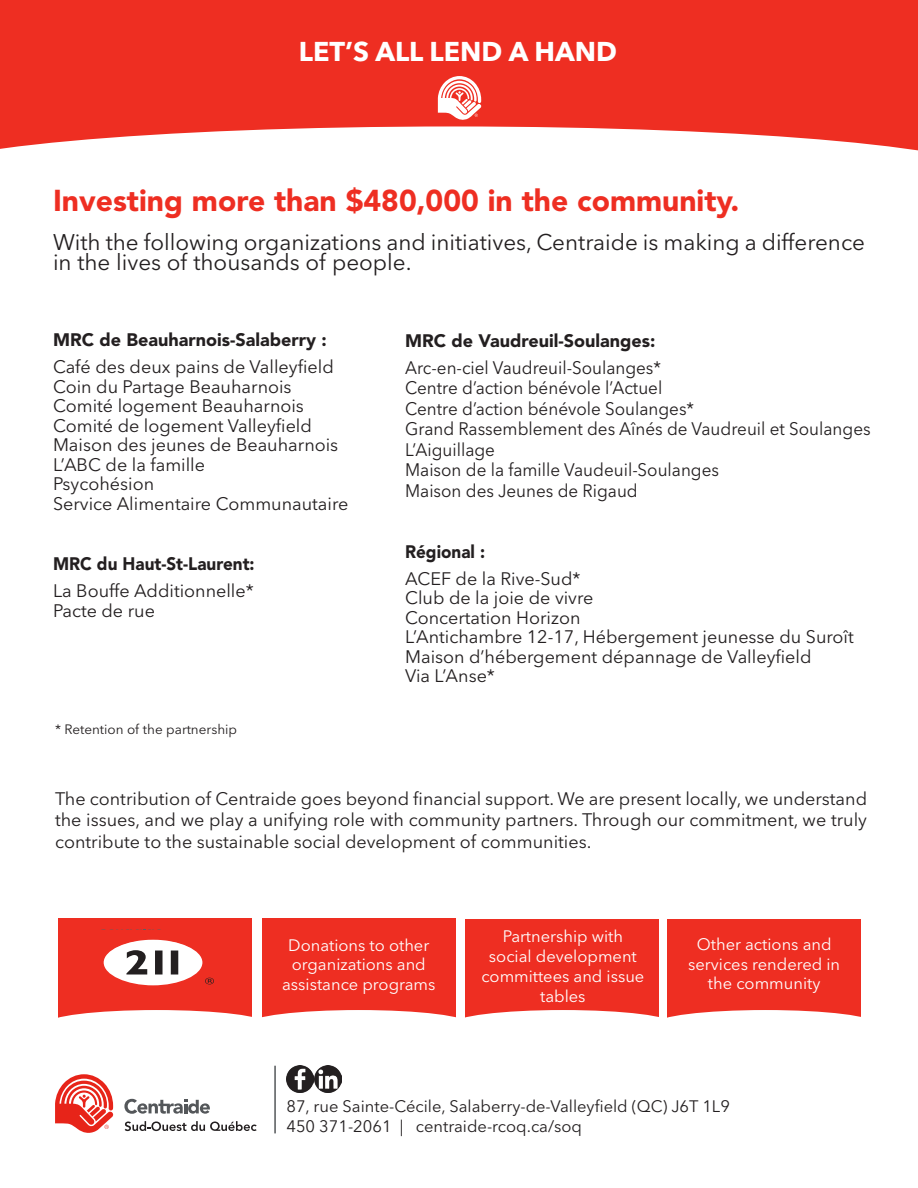
<style>
.page{position:relative;width:918px;height:1188px;background:#fff}
.page>*{position:absolute;margin:0;border:0;box-sizing:border-box;transform-origin:0 0}
.t1{font:900 30px "Avenir LT Std";color:#ee2e22}
.t2{font:700 27px "Avenir Next LT Pro";color:#fff}
.t3{font:22.5px/19.5px "Avenir Next LT Pro";color:#231f20}
.t4{font:18px/21.6px "Avenir Next LT Pro";color:#231f20;text-align:justify}
.t5{font:18px "Avenir Next LT Pro";color:#231f20;scale:.95 1}
.t6{font:900 18px "Avenir LT Std";color:#231f20}
.t7{font:900 18px "Avenir LT Std";color:#231f20;scale:.95 1}
.t8{font:16.5px/19.8px "Avenir Next LT Pro";color:#fff;text-align:center}
.t9{font:16.5px "Avenir Next LT Pro";color:#231f20}
.t10{font:13.5px "Avenir Next LT Pro";color:#231f20}
</style>
<div class="page">
<div style="left:667px;top:919px;width:194px;height:100px;background:#ee2e22"></div>
<div style="left:58px;top:918px;width:194px;height:101px;background:#ee2e22"></div>
<svg style="left:55px;top:1074px;width:58px;height:59px"></svg>
<svg style="left:124px;top:1099px;width:86px;height:15px"></svg>
<svg style="left:125px;top:1121px;width:132px;height:10px"></svg>
<hr style="left:274px;top:1066px;width:2px;height:67px;background:#54575a">
<img style="left:286px;top:1065px;width:27px;height:27px">
<img style="left:315px;top:1065px;width:27px;height:27px">
<div style="left:262px;top:918px;width:194px;height:101px;background:#ee2e22"></div>
<div style="left:465px;top:919px;width:193px;height:100px;background:#ee2e22"></div>
<div style="left:0;top:0;width:918px;height:158px;background:#ee2e22"></div>
<svg style="left:0;top:126px;width:918px;height:32px;fill:#fff"></svg>
<svg style="left:438px;top:76px;width:43px;height:44px"></svg>
<div style="left:47px;top:1010px;width:219px;height:27px;background:#fff;border-radius:50%"></div>
<div style="left:249px;top:1010px;width:219px;height:27px;background:#fff;border-radius:50%"></div>
<div style="left:453px;top:1010px;width:219px;height:27px;background:#fff;border-radius:50%"></div>
<div style="left:656px;top:1010px;width:219px;height:27px;background:#fff;border-radius:50%"></div>
<svg style="left:103px;top:939px;width:111px;height:47px"></svg>
<p class="t2" style="left:299px;top:35px;width:320px">LET’S ALL LEND A HAND</p>
<p class="t1" style="left:53px;top:183px;width:688px">Investing more than $480,000 in the community.</p>
<p class="t3" style="left:53px;top:233px;width:814px">With the following organizations and initiatives, Centraide is making a difference in the lives of thousands of people.</p>
<p class="t6" style="left:53px;top:329px;width:275px">MRC de Beauharnois-Salaberry :</p>
<p class="t4" style="left:53px;top:356px;width:282px">Café des deux pains de Valleyfield</p>
<p class="t4" style="left:53px;top:375px;width:240px">Coin du Partage Beauharnois</p>
<p class="t4" style="left:53px;top:395px;width:252px">Comité logement Beauharnois</p>
<p class="t4" style="left:53px;top:414px;width:260px">Comité de logement Valleyfield</p>
<p class="t4" style="left:53px;top:434px;width:287px">Maison des jeunes de Beauharnois</p>
<p class="t4" style="left:53px;top:453px;width:154px">L’ABC de la famille</p>
<p class="t4" style="left:53px;top:473px;width:103px">Psycohésion</p>
<p class="t4" style="left:53px;top:492px;width:297px">Service Alimentaire Communautaire</p>
<p class="t7" style="left:53px;top:553px;width:214px">MRC du Haut-St-Laurent:</p>
<p class="t4" style="left:53px;top:580px;width:202px">La Bouffe Additionnelle*</p>
<p class="t4" style="left:53px;top:600px;width:103px">Pacte de rue</p>
<p class="t10" style="left:55px;top:722px;width:184px">* Retention of the partnership</p>
<p class="t6" style="left:405px;top:330px;width:252px">MRC de Vaudreuil-Soulanges:</p>
<p class="t5" style="left:405px;top:357px;width:271px">Arc-en-ciel Vaudreuil-Soulanges*</p>
<p class="t5" style="left:405px;top:377px;width:272px">Centre d’action bénévole l’Actuel</p>
<p class="t5" style="left:405px;top:398px;width:306px">Centre d’action bénévole Soulanges*</p>
<p class="t5" style="left:405px;top:418px;width:492px">Grand Rassemblement des Aînés de Vaudreuil et Soulanges</p>
<p class="t5" style="left:405px;top:439px;width:96px">L’Aiguillage</p>
<p class="t5" style="left:405px;top:459px;width:332px">Maison de la famille Vaudeuil-Soulanges</p>
<p class="t5" style="left:405px;top:480px;width:246px">Maison des Jeunes de Rigaud</p>
<p class="t7" style="left:405px;top:540px;width:86px">Régional :</p>
<p class="t4" style="left:405px;top:567px;width:177px">ACEF de la Rive-Sud*</p>
<p class="t4" style="left:405px;top:587px;width:190px">Club de la joie de vivre</p>
<p class="t4" style="left:405px;top:606px;width:177px">Concertation Horizon</p>
<p class="t4" style="left:405px;top:626px;width:450px">L’Antichambre 12-17, Hébergement jeunesse du Suroît</p>
<p class="t4" style="left:405px;top:645px;width:408px">Maison d’hébergement dépannage de Valleyfield</p>
<p class="t4" style="left:405px;top:665px;width:91px">Via L’Anse*</p>
<p class="t4" style="left:55px;top:787px;width:814px">The contribution of Centraide goes beyond financial support. We are present locally, we understand the issues, and we play a unifying role with community partners. Through our commitment, we truly contribute to the sustainable social development of communities.</p>
<p class="t8" style="left:282px;top:935px;width:155px">Donations to other organizations and assistance programs</p>
<p class="t8" style="left:481px;top:927px;width:165px">Partnership with social development committees and issue tables</p>
<p class="t8" style="left:688px;top:934px;width:154px">Other actions and services rendered in the community</p>
<p class="t9" style="left:286px;top:1096px;width:445px">87, rue Sainte-Cécile, Salaberry-de-Valleyfield (QC) J6T 1L9</p>
<p class="t9" style="left:286px;top:1116px;width:297px">450 371-2061 | centraide-rcoq.ca/soq</p>
</div>
